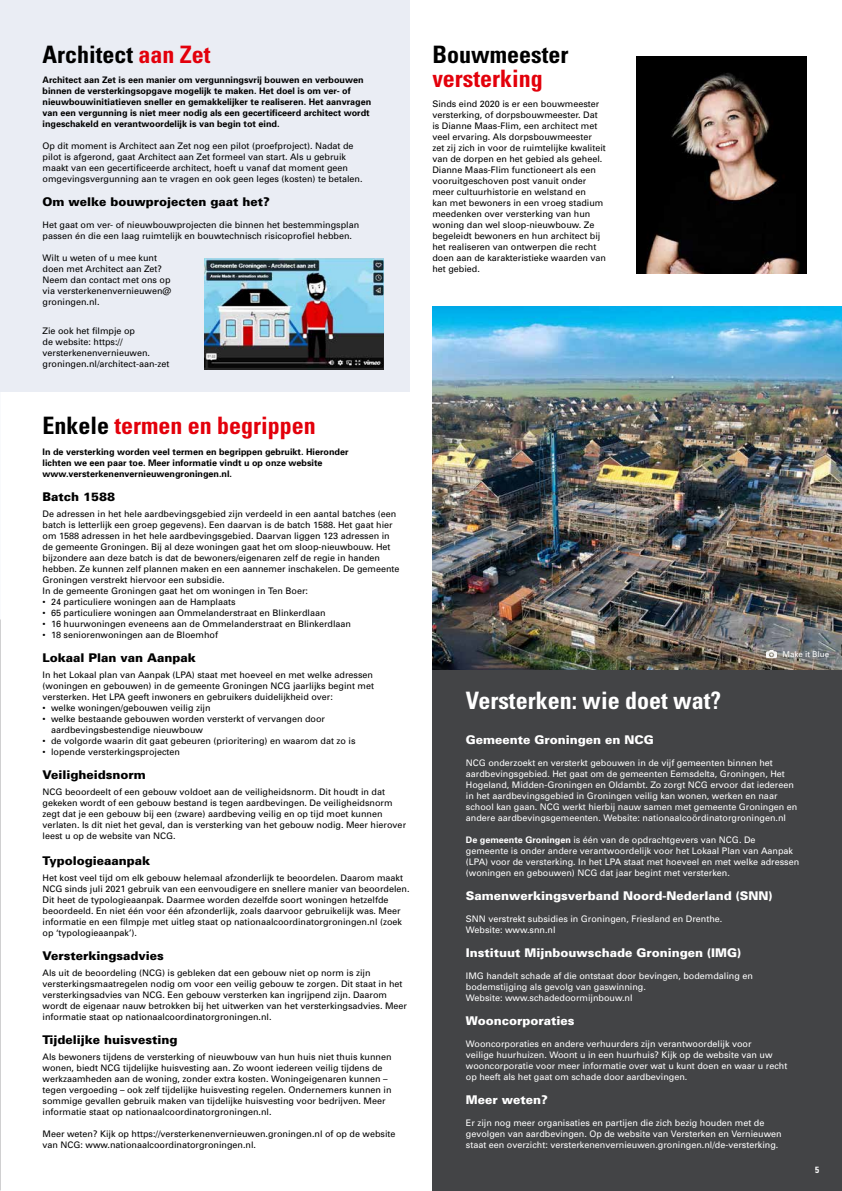
<style>
.page{position:relative;width:842px;height:1191px;background:#fff}
.page>*{position:absolute;margin:0;border:0;box-sizing:border-box;transform-origin:0 0}
.t1{font:700 condensed 24px "Univers";color:#e3000b}
.t2{font:700 condensed 24px "Univers";color:#000}
.t3{font:700 condensed 24px "Univers";color:#fff}
.t4{font:900 12px "Univers";color:#000}
.t5{font:900 12px "Univers";color:#fff}
.t6{font:9px/11px "Univers";color:#000}
.t7{font:9px/11px "Univers";color:#fff}
.t8{font:700 9px/11px "Univers";color:#000}
.t9{font:700 condensed 9px "Univers";color:#fff}
.t10{font:8px "Univers";color:#fff}
.s1{color:#e3000b}
.s2{color:#000}
.s3{font-weight:700}
</style>
<div class="page">
<div style="left:0;top:0;width:410px;height:391px;background:#eaedf4"></div>
<div style="left:432px;top:670px;width:410px;height:521px;background:#434446"></div>
<img style="left:637px;top:56px;width:170px;height:217px">
<img style="left:432px;top:306px;width:410px;height:364px">
<img style="left:205px;top:258px;width:179px;height:111px">
<svg style="left:767px;top:650px;width:9px;height:7px"></svg>
<h1 class="t2" style="left:43px;top:40px;width:170px">Architect <span class="s1">aan Zet</span></h1>
<p class="t8" style="left:43px;top:74px;width:330px">Architect aan Zet is een manier om vergunningsvrij bouwen en verbouwen binnen de versterkingsopgave mogelijk te maken. Het doel is om ver- of nieuwbouwinitiatieven sneller en gemakkelijker te realiseren. Het aanvragen van een vergunning is niet meer nodig als een gecertificeerd architect wordt ingeschakeld en verantwoordelijk is van begin tot eind.</p>
<p class="t6" style="left:43px;top:140px;width:322px">Op dit moment is Architect aan Zet nog een pilot (proefproject). Nadat de pilot is afgerond, gaat Architect aan Zet formeel van start. Als u gebruik maakt van een gecertificeerde architect, hoeft u vanaf dat moment geen omgevingsvergunning aan te vragen en ook geen leges (kosten) te betalen.</p>
<h2 class="t4" style="left:43px;top:194px;width:229px">Om welke bouwprojecten gaat het?</h2>
<p class="t6" style="left:43px;top:219px;width:318px">Het gaat om ver- of nieuwbouwprojecten die binnen het bestemmingsplan passen én die een laag ruimtelijk en bouwtechnisch risicoprofiel hebben.</p>
<p class="t6" style="left:43px;top:252px;width:131px">Wilt u weten of u mee kunt doen met Architect aan Zet?<br>Neem dan contact met ons op via versterkenenvernieuwen@ groningen.nl.</p>
<p class="t6" style="left:43px;top:325px;width:129px">Zie ook het filmpje op<br>de website: https:// versterkenenvernieuwen. groningen.nl/architect-aan-zet</p>
<h1 class="t1" style="left:43px;top:411px;width:275px"><span class="s2">Enkele</span> termen en begrippen</h1>
<p class="t8" style="left:43px;top:445px;width:308px">In de versterking worden veel termen en begrippen gebruikt. Hieronder lichten we een paar toe. Meer informatie vindt u op onze website www.versterkenenvernieuwengroningen.nl.</p>
<h2 class="t4" style="left:43px;top:489px;width:74px">Batch 1588</h2>
<p class="t6" style="left:43px;top:508px;width:359px">De adressen in het hele aardbevingsgebied zijn verdeeld in een aantal batches (een batch is letterlijk een groep gegevens). Een daarvan is de batch 1588. Het gaat hier om 1588 adressen in het hele aardbevingsgebied. Daarvan liggen 123 adressen in de gemeente Groningen. Bij al deze woningen gaat het om sloop-nieuwbouw. Het bijzondere aan deze batch is dat de bewoners/eigenaren zelf de regie in handen hebben. Ze kunnen zelf plannen maken en een aannemer inschakelen. De gemeente Groningen verstrekt hiervoor een subsidie.<br>In de gemeente Groningen gaat het om woningen in Ten Boer:</p>
<p class="t6" style="left:43px;top:596px;width:195px">• 24 particuliere woningen aan de Hamplaats</p>
<p class="t6" style="left:43px;top:607px;width:285px">• 65 particuliere woningen aan Ommelanderstraat en Blinkerdlaan</p>
<p class="t6" style="left:43px;top:618px;width:310px">• 16 huurwoningen eveneens aan de Ommelanderstraat en Blinkerdlaan</p>
<p class="t6" style="left:43px;top:629px;width:177px">• 18 seniorenwoningen aan de Bloemhof</p>
<h2 class="t4" style="left:43px;top:650px;width:155px">Lokaal Plan van Aanpak</h2>
<p class="t6" style="left:43px;top:669px;width:333px">In het Lokaal plan van Aanpak (LPA) staat met hoeveel en met welke adressen (woningen en gebouwen) in de gemeente Groningen NCG jaarlijks begint met versterken. Het LPA geeft inwoners en gebruikers duidelijkheid over:</p>
<p class="t6" style="left:43px;top:702px;width:170px">• welke woningen/gebouwen veilig zijn</p>
<p class="t6" style="left:51px;top:713px;width:276px;text-indent:-9px">• welke bestaande gebouwen worden versterkt of vervangen door aardbevingsbestendige nieuwbouw</p>
<p class="t6" style="left:43px;top:735px;width:315px">• de volgorde waarin dit gaat gebeuren (prioritering) en waarom dat zo is</p>
<p class="t6" style="left:43px;top:746px;width:139px">• lopende versterkingsprojecten</p>
<h2 class="t4" style="left:43px;top:767px;width:105px">Veiligheidsnorm</h2>
<p class="t6" style="left:43px;top:786px;width:365px">NCG beoordeelt of een gebouw voldoet aan de veiligheidsnorm. Dit houdt in dat gekeken wordt of een gebouw bestand is tegen aardbevingen. De veiligheidsnorm zegt dat je een gebouw bij een (zware) aardbeving veilig en op tijd moet kunnen verlaten. Is dit niet het geval, dan is versterking van het gebouw nodig. Meer hierover leest u op de website van NCG.</p>
<h2 class="t4" style="left:43px;top:853px;width:109px">Typologieaanpak</h2>
<p class="t6" style="left:43px;top:872px;width:369px">Het kost veel tijd om elk gebouw helemaal afzonderlijk te beoordelen. Daarom maakt NCG sinds juli 2021 gebruik van een eenvoudigere en snellere manier van beoordelen.<br>Dit heet de typologieaanpak. Daarmee worden dezelfde soort woningen hetzelfde beoordeeld. En niet één voor één afzonderlijk, zoals daarvoor gebruikelijk was. Meer informatie en een filmpje met uitleg staat op nationaalcoordinatorgroningen.nl (zoek op ‘typologieaanpak’).</p>
<h2 class="t4" style="left:43px;top:948px;width:123px">Versterkingsadvies</h2>
<p class="t6" style="left:43px;top:967px;width:366px">Als uit de beoordeling (NCG) is gebleken dat een gebouw niet op norm is zijn versterkingsmaatregelen nodig om voor een veilig gebouw te zorgen. Dit staat in het versterkingsadvies van NCG. Een gebouw versterken kan ingrijpend zijn. Daarom wordt de eigenaar nauw betrokken bij het uitwerken van het versterkingsadvies. Meer informatie staat op nationaalcoordinatorgroningen.nl.</p>
<h2 class="t4" style="left:43px;top:1032px;width:137px">Tijdelijke huisvesting</h2>
<p class="t6" style="left:43px;top:1051px;width:351px">Als bewoners tijdens de versterking of nieuwbouw van hun huis niet thuis kunnen wonen, biedt NCG tijdelijke huisvesting aan. Zo woont iedereen veilig tijdens de werkzaamheden aan de woning, zonder extra kosten. Woningeigenaren kunnen – tegen vergoeding – ook zelf tijdelijke huisvesting regelen. Ondernemers kunnen in sommige gevallen gebruik maken van tijdelijke huisvesting voor bedrijven. Meer informatie staat op nationaalcoordinatorgroningen.nl.</p>
<p class="t6" style="left:43px;top:1128px;width:355px">Meer weten? Kijk op https://versterkenenvernieuwen.groningen.nl of op de website van NCG: www.nationaalcoordinatorgroningen.nl.</p>
<h1 class="t2" style="left:432px;top:40px;width:137px">Bouwmeester</h1>
<h1 class="t1" style="left:432px;top:64px;width:112px">versterking</h1>
<p class="t6" style="left:432px;top:98px;width:175px">Sinds eind 2020 is er een bouwmeester versterking, of dorpsbouwmeester. Dat is Dianne Maas-Flim, een architect met veel ervaring. Als dorpsbouwmeester zet zij zich in voor de ruimtelijke kwaliteit van de dorpen en het gebied als geheel.<br>Dianne Maas-Flim functioneert als een vooruitgeschoven post vanuit onder meer cultuurhistorie en welstand en<br>kan met bewoners in een vroeg stadium meedenken over versterking van hun woning dan wel sloop-nieuwbouw. Ze begeleidt bewoners en hun architect bij het realiseren van ontwerpen die recht doen aan de karakteristieke waarden van het gebied.</p>
<p class="t10" style="left:782px;top:649px;width:48px">Make it Blue</p>
<h1 class="t3" style="left:466px;top:685px;width:257px">Versterken: wie doet wat?</h1>
<h2 class="t5" style="left:466px;top:732px;width:189px">Gemeente Groningen en NCG</h2>
<p class="t7" style="left:466px;top:757px;width:333px">NCG onderzoekt en versterkt gebouwen in de vijf gemeenten binnen het aardbevingsgebied. Het gaat om de gemeenten Eemsdelta, Groningen, Het Hogeland, Midden-Groningen en Oldambt. Zo zorgt NCG ervoor dat iedereen in het aardbevingsgebied in Groningen veilig kan wonen, werken en naar school kan gaan. NCG werkt hierbij nauw samen met gemeente Groningen en andere aardbevingsgemeenten. Website: nationaalcoördinatorgroningen.nl</p>
<p class="t7" style="left:466px;top:834px;width:335px"><span class="s3">De gemeente Groningen</span> is één van de opdrachtgevers van NCG. De gemeente is onder andere verantwoordelijk voor het Lokaal Plan van Aanpak (LPA) voor de versterking. In het LPA staat met hoeveel en met welke adressen (woningen en gebouwen) NCG dat jaar begint met versterken.</p>
<h2 class="t5" style="left:466px;top:888px;width:308px">Samenwerkingsverband Noord-Nederland (SNN)</h2>
<p class="t7" style="left:466px;top:913px;width:258px">SNN verstrekt subsidies in Groningen, Friesland en Drenthe.<br>Website: www.snn.nl</p>
<h2 class="t5" style="left:466px;top:945px;width:277px">Instituut Mijnbouwschade Groningen (IMG)</h2>
<p class="t7" style="left:466px;top:970px;width:289px">IMG handelt schade af die ontstaat door bevingen, bodemdaling en bodemstijging als gevolg van gaswinning.<br>Website: www.schadedoormijnbouw.nl</p>
<h2 class="t5" style="left:466px;top:1013px;width:110px">Wooncorporaties</h2>
<p class="t7" style="left:466px;top:1038px;width:323px">Wooncorporaties en andere verhuurders zijn verantwoordelijk voor<br>veilige huurhuizen. Woont u in een huurhuis? Kijk op de website van uw wooncorporatie voor meer informatie over wat u kunt doen en waar u recht op heeft als het gaat om schade door aardbevingen.</p>
<h2 class="t5" style="left:466px;top:1092px;width:83px">Meer weten?</h2>
<p class="t7" style="left:466px;top:1117px;width:317px">Er zijn nog meer organisaties en partijen die zich bezig houden met de gevolgen van aardbevingen. Op de website van Versterken en Vernieuwen staat een overzicht: versterkenenvernieuwen.groningen.nl/de-versterking.</p>
<p class="t9" style="left:815px;top:1164px;width:5px">5</p>
</div>
